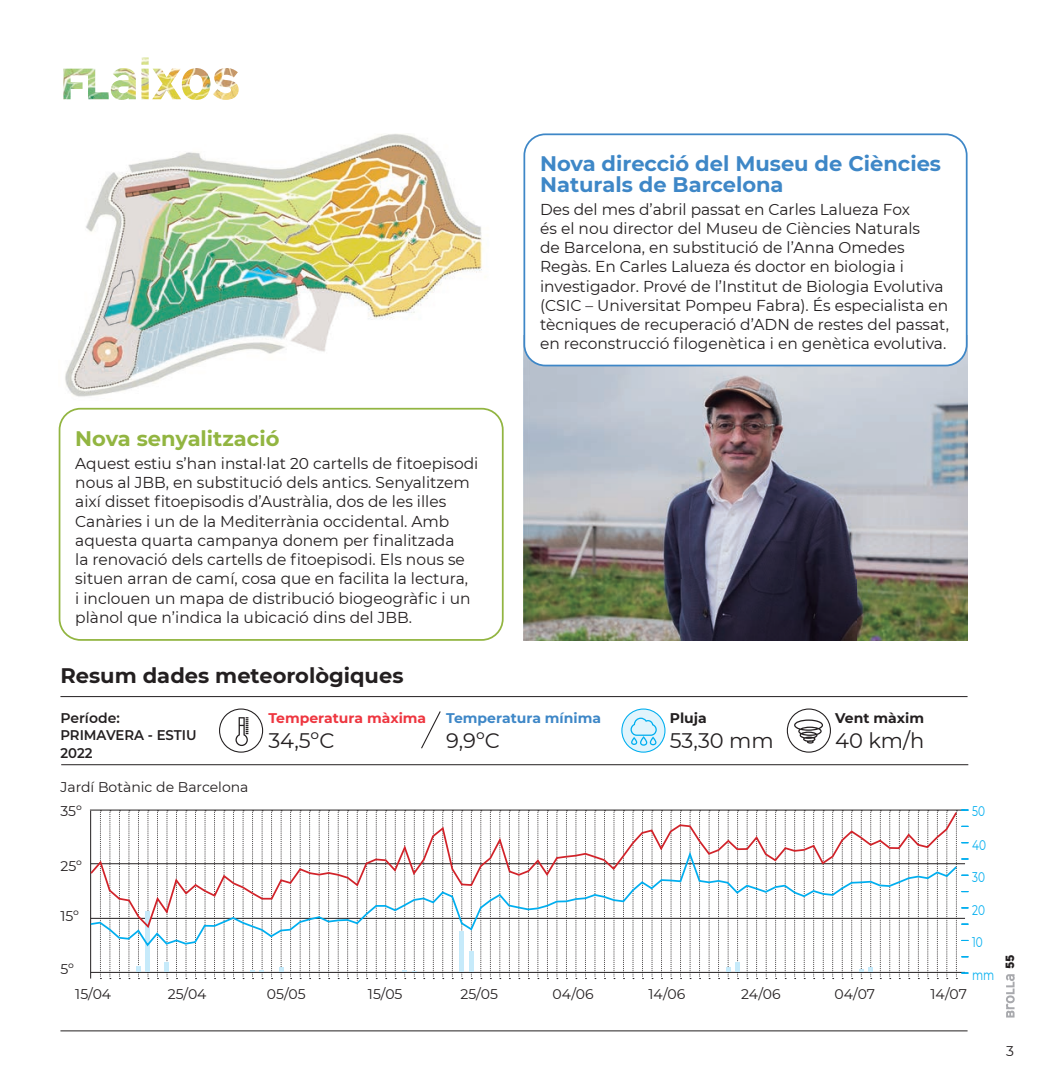
<style>
.page{position:relative;width:1042px;height:1092px;background:#fff}
.page>*{position:absolute;margin:0;border:0;box-sizing:border-box;transform-origin:0 0}
.t1{font:700 21px/21px "Montserrat";color:#3e87c7}
.t2{font:700 21px "Montserrat";color:#231f20}
.t3{font:21px "Montserrat";color:#231f20}
.t4{font:700 21px "Montserrat";color:#92b541}
.t5{font:15.75px/19.2px "Montserrat";color:#231f20}
.t6{font:14.35px "Designal BW20";color:#231f20}
.t7{font:14px "Montserrat";color:#231f20}
.t8{font:600 14px/17.5px "Montserrat";color:#231f20}
.t9{font:700 14px "Montserrat";color:#ee3640}
.t10{font:700 14px "Montserrat";color:#3e87c7}
.t11{font:700 14px "Montserrat";color:#231f20}
.t12{font:14px "Montserrat";color:#00aeef;scale:.75 1}
</style>
<div class="page">
<svg style="left:1006px;top:974px;width:8px;height:43px"></svg>
<img style="left:59px;top:133px;width:442px;height:290px">
<div style="left:60px;top:408px;width:443px;height:232px;background:#fff;border-radius:21px"></div>
<div style="left:59px;top:408px;width:445px;height:232px;border:2px solid #92b541;border-radius:21px"></div>
<svg style="left:621px;top:708px;width:45px;height:45px"></svg>
<svg style="left:786px;top:708px;width:45px;height:45px"></svg>
<svg style="left:219px;top:708px;width:45px;height:45px"></svg>
<svg style="left:421px;top:711px;width:20px;height:38px"></svg>
<img style="left:63px;top:57px;width:176px;height:43px">
<hr style="left:60px;top:696px;width:907px;height:1px;background:#231f20">
<hr style="left:61px;top:764px;width:907px;height:1px;background:#231f20">
<hr style="left:60px;top:1030px;width:907px;height:1px;background:#231f20">
<img style="left:523px;top:350px;width:444px;height:290px">
<div style="left:524px;top:134px;width:442px;height:231px;background:#fff;border-radius:21px"></div>
<div style="left:523px;top:133px;width:444px;height:233px;border:2px solid #3e87c7;border-radius:21px"></div>
<hr style="left:90px;top:810px;width:1px;height:168px;background:#231f20">
<svg style="left:100px;top:947px;width:1px;height:32px"></svg>
<svg style="left:109px;top:947px;width:2px;height:32px"></svg>
<svg style="left:119px;top:947px;width:1px;height:32px"></svg>
<svg style="left:128px;top:947px;width:2px;height:32px"></svg>
<svg style="left:147px;top:972px;width:2px;height:7px"></svg>
<svg style="left:157px;top:947px;width:1px;height:32px"></svg>
<svg style="left:167px;top:947px;width:1px;height:32px"></svg>
<svg style="left:176px;top:947px;width:1px;height:32px"></svg>
<svg style="left:186px;top:947px;width:1px;height:32px"></svg>
<svg style="left:195px;top:947px;width:1px;height:32px"></svg>
<svg style="left:205px;top:947px;width:1px;height:32px"></svg>
<svg style="left:214px;top:947px;width:1px;height:32px"></svg>
<svg style="left:224px;top:947px;width:1px;height:32px"></svg>
<svg style="left:233px;top:947px;width:2px;height:32px"></svg>
<svg style="left:243px;top:947px;width:1px;height:32px"></svg>
<svg style="left:271px;top:947px;width:2px;height:32px"></svg>
<svg style="left:290px;top:947px;width:2px;height:32px"></svg>
<svg style="left:300px;top:947px;width:1px;height:32px"></svg>
<svg style="left:309px;top:947px;width:2px;height:32px"></svg>
<svg style="left:319px;top:947px;width:1px;height:32px"></svg>
<svg style="left:328px;top:947px;width:2px;height:32px"></svg>
<svg style="left:338px;top:947px;width:1px;height:32px"></svg>
<svg style="left:347px;top:947px;width:2px;height:32px"></svg>
<svg style="left:357px;top:947px;width:1px;height:32px"></svg>
<svg style="left:366px;top:947px;width:2px;height:32px"></svg>
<svg style="left:376px;top:947px;width:1px;height:32px"></svg>
<svg style="left:385px;top:947px;width:2px;height:32px"></svg>
<svg style="left:423px;top:947px;width:2px;height:32px"></svg>
<svg style="left:433px;top:947px;width:1px;height:32px"></svg>
<svg style="left:442px;top:947px;width:2px;height:32px"></svg>
<svg style="left:452px;top:947px;width:1px;height:32px"></svg>
<svg style="left:480px;top:947px;width:2px;height:32px"></svg>
<svg style="left:490px;top:947px;width:1px;height:32px"></svg>
<svg style="left:499px;top:947px;width:2px;height:32px"></svg>
<svg style="left:509px;top:947px;width:1px;height:32px"></svg>
<svg style="left:518px;top:947px;width:2px;height:32px"></svg>
<svg style="left:528px;top:947px;width:1px;height:32px"></svg>
<svg style="left:537px;top:947px;width:2px;height:32px"></svg>
<svg style="left:547px;top:947px;width:1px;height:32px"></svg>
<svg style="left:556px;top:947px;width:2px;height:32px"></svg>
<svg style="left:566px;top:947px;width:1px;height:32px"></svg>
<svg style="left:575px;top:947px;width:2px;height:32px"></svg>
<svg style="left:585px;top:947px;width:1px;height:32px"></svg>
<svg style="left:594px;top:947px;width:2px;height:32px"></svg>
<svg style="left:604px;top:947px;width:1px;height:32px"></svg>
<svg style="left:613px;top:947px;width:2px;height:32px"></svg>
<svg style="left:623px;top:947px;width:1px;height:32px"></svg>
<svg style="left:632px;top:947px;width:2px;height:32px"></svg>
<svg style="left:642px;top:947px;width:1px;height:32px"></svg>
<svg style="left:651px;top:947px;width:2px;height:32px"></svg>
<svg style="left:661px;top:947px;width:1px;height:32px"></svg>
<svg style="left:670px;top:947px;width:2px;height:32px"></svg>
<svg style="left:680px;top:947px;width:1px;height:32px"></svg>
<svg style="left:689px;top:947px;width:2px;height:32px"></svg>
<svg style="left:699px;top:947px;width:1px;height:32px"></svg>
<svg style="left:708px;top:947px;width:2px;height:32px"></svg>
<svg style="left:718px;top:947px;width:1px;height:32px"></svg>
<svg style="left:737px;top:947px;width:1px;height:32px"></svg>
<svg style="left:747px;top:947px;width:1px;height:32px"></svg>
<svg style="left:756px;top:947px;width:1px;height:32px"></svg>
<svg style="left:766px;top:947px;width:1px;height:32px"></svg>
<svg style="left:775px;top:947px;width:1px;height:32px"></svg>
<svg style="left:785px;top:947px;width:1px;height:32px"></svg>
<svg style="left:794px;top:947px;width:1px;height:32px"></svg>
<svg style="left:804px;top:947px;width:1px;height:32px"></svg>
<svg style="left:813px;top:947px;width:2px;height:32px"></svg>
<svg style="left:823px;top:947px;width:1px;height:32px"></svg>
<svg style="left:832px;top:947px;width:2px;height:32px"></svg>
<svg style="left:842px;top:947px;width:1px;height:32px"></svg>
<svg style="left:851px;top:947px;width:2px;height:32px"></svg>
<svg style="left:880px;top:947px;width:1px;height:32px"></svg>
<svg style="left:889px;top:947px;width:2px;height:32px"></svg>
<svg style="left:899px;top:947px;width:1px;height:32px"></svg>
<svg style="left:908px;top:947px;width:2px;height:32px"></svg>
<svg style="left:918px;top:947px;width:1px;height:32px"></svg>
<svg style="left:927px;top:947px;width:2px;height:32px"></svg>
<svg style="left:937px;top:947px;width:1px;height:32px"></svg>
<svg style="left:946px;top:947px;width:2px;height:32px"></svg>
<hr style="left:91px;top:971px;width:874px;height:1px;background:#231f20">
<hr style="left:90px;top:809px;width:875px;height:1px;background:#231f20">
<svg style="left:956px;top:809px;width:12px;height:170px"></svg>
<svg style="left:136px;top:947px;width:5px;height:32px"></svg>
<div style="left:145px;top:911px;width:5px;height:61px;background:#c6eafa"></div>
<div style="left:164px;top:962px;width:5px;height:10px;background:#c6eafa"></div>
<svg style="left:395px;top:947px;width:1px;height:32px"></svg>
<svg style="left:250px;top:947px;width:14px;height:32px"></svg>
<svg style="left:279px;top:947px;width:4px;height:32px"></svg>
<svg style="left:402px;top:947px;width:15px;height:32px"></svg>
<div style="left:459px;top:931px;width:5px;height:41px;background:#c6eafa"></div>
<div style="left:469px;top:951px;width:5px;height:21px;background:#c6eafa"></div>
<svg style="left:726px;top:947px;width:4px;height:32px"></svg>
<div style="left:735px;top:962px;width:5px;height:10px;background:#c6eafa"></div>
<svg style="left:859px;top:947px;width:14px;height:32px"></svg>
<svg style="left:90px;top:848px;width:869px;height:99px"></svg>
<svg style="left:90px;top:810px;width:868px;height:119px"></svg>
<h1 class="t1" style="left:540px;top:152px;width:402px">Nova direcció del Museu de Ciències<br>Naturals de Barcelona</h1>
<p class="t5" style="left:540px;top:199px;width:410px">Des del mes d’abril passat en Carles Lalueza Fox<br>és el nou director del Museu de Ciències Naturals<br>de Barcelona, en substitució de l’Anna Omedes Regàs. En Carles Lalueza és doctor en biologia i investigador. Prové de l’Institut de Biologia Evolutiva (CSIC – Universitat Pompeu Fabra). És especialista en tècniques de recuperació d’ADN de restes del passat, en reconstrucció filogenètica i en genètica evolutiva.</p>
<h1 class="t4" style="left:75px;top:423px;width:206px">Nova senyalització</h1>
<p class="t5" style="left:75px;top:453px;width:405px">Aquest estiu s’han instal·lat 20 cartells de fitoepisodi nous al JBB, en substitució dels antics. Senyalitzem així disset fitoepisodis d’Austràlia, dos de les illes Canàries i un de la Mediterrània occidental. Amb aquesta quarta campanya donem per finalitzada<br>la renovació dels cartells de fitoepisodi. Els nous se situen arran de camí, cosa que en facilita la lectura,<br>i inclouen un mapa de distribució biogeogràfic i un plànol que n’indica la ubicació dins del JBB.</p>
<h1 class="t2" style="left:60px;top:660px;width:344px">Resum dades meteorològiques</h1>
<p class="t8" style="left:60px;top:708px;width:138px">Període:<br>PRIMAVERA - ESTIU<br>2022</p>
<p class="t7" style="left:60px;top:777px;width:190px">Jardí Botànic de Barcelona</p>
<p class="t7" style="left:60px;top:801px;width:23px">35º</p>
<p class="t7" style="left:60px;top:856px;width:23px">25º</p>
<p class="t7" style="left:60px;top:906px;width:20px">15º</p>
<p class="t7" style="left:60px;top:959px;width:15px">5º</p>
<p class="t9" style="left:268px;top:707px;width:159px">Temperatura màxima</p>
<h1 class="t3" style="left:268px;top:726px;width:68px">34,5ºC</h1>
<p class="t10" style="left:446px;top:707px;width:156px">Temperatura mínima</p>
<h1 class="t3" style="left:446px;top:726px;width:55px">9,9ºC</h1>
<p class="t11" style="left:670px;top:707px;width:39px">Pluja</p>
<h1 class="t3" style="left:670px;top:726px;width:106px">53,30 mm</h1>
<p class="t11" style="left:835px;top:707px;width:90px">Vent màxim</p>
<h1 class="t3" style="left:835px;top:726px;width:91px">40 km/h</h1>
<p class="t12" style="left:972px;top:801px;width:19px">50</p>
<p class="t12" style="left:972px;top:835px;width:20px">40</p>
<p class="t12" style="left:972px;top:867px;width:19px">30</p>
<p class="t12" style="left:972px;top:900px;width:19px">20</p>
<p class="t12" style="left:972px;top:932px;width:16px">10</p>
<p class="t12" style="left:972px;top:965px;width:31px">mm</p>
<p class="t7" style="left:75px;top:984px;width:37px">15/04</p>
<p class="t7" style="left:168px;top:984px;width:40px">25/04</p>
<p class="t7" style="left:267px;top:984px;width:40px">05/05</p>
<p class="t7" style="left:368px;top:984px;width:36px">15/05</p>
<p class="t7" style="left:460px;top:984px;width:39px">25/05</p>
<p class="t7" style="left:552px;top:984px;width:43px">04/06</p>
<p class="t7" style="left:648px;top:984px;width:38px">14/06</p>
<p class="t7" style="left:741px;top:984px;width:41px">24/06</p>
<p class="t7" style="left:834px;top:984px;width:42px">04/07</p>
<p class="t7" style="left:930px;top:984px;width:38px">14/07</p>
<p class="t6" style="left:1002px;top:969px;width:16px;rotate:-90deg">55</p>
<p class="t7" style="left:1006px;top:1041px;width:9px">3</p>
</div>
